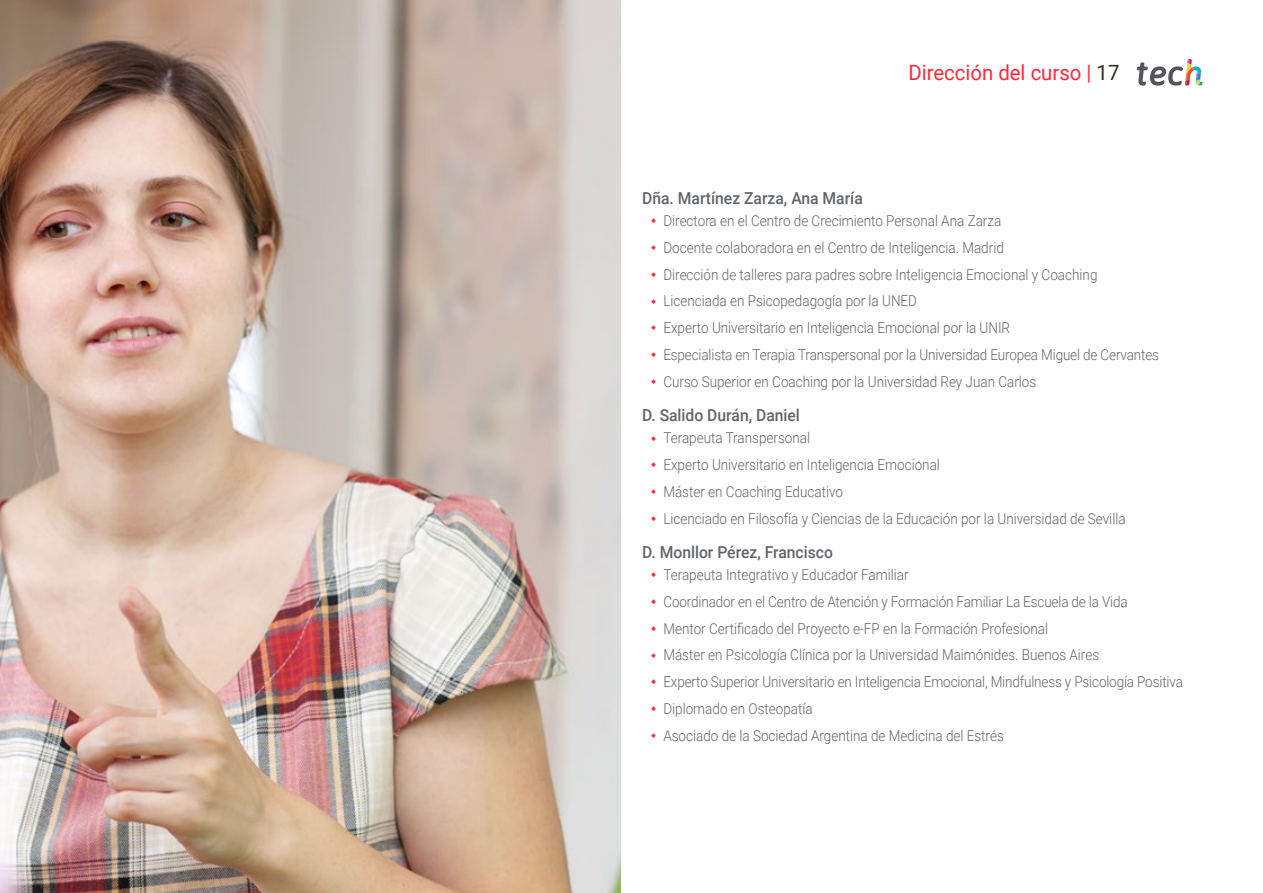
<style>
.page{position:relative;width:1263px;height:893px;background:#fff}
.page>*{position:absolute;margin:0;border:0;box-sizing:border-box;transform-origin:0 0}
.t1{font:21px "Roboto";color:#ff293a}
.t2{font:500 16.5px "Roboto";color:#61646a;scale:.95 1}
.t3{font:300 15px/26.7px "Roboto";color:#61646a;scale:.9 1}
.s1{color:#312e20}
</style>
<div class="page">
<img style="left:0;top:0;width:621px;height:893px">
<svg style="left:1137px;top:59px;width:65px;height:27px"></svg>
<h1 class="t1" style="left:908px;top:57px;width:213px">Dirección del curso | <span class="s1">17</span></h1>
<p class="t2" style="left:642px;top:186px;width:234px">Dña. Martínez Zarza, Ana María</p>
<p class="t3" style="left:663px;top:207px;width:552px">Directora en el Centro de Crecimiento Personal Ana Zarza<br>Docente colaboradora en el Centro de Inteligencia. Madrid<br>Dirección de talleres para padres sobre Inteligencia Emocional y Coaching Licenciada en Psicopedagogía por la UNED<br>Experto Universitario en Inteligencia Emocional por la UNIR<br>Especialista en Terapia Transpersonal por la Universidad Europea Miguel de Cervantes Curso Superior en Coaching por la Universidad Rey Juan Carlos</p>
<p class="t2" style="left:642px;top:403px;width:168px">D. Salido Durán, Daniel</p>
<p class="t3" style="left:663px;top:424px;width:515px">Terapeuta Transpersonal<br>Experto Universitario en Inteligencia Emocional<br>Máster en Coaching Educativo<br>Licenciado en Filosofía y Ciencias de la Educación por la Universidad de Sevilla</p>
<p class="t2" style="left:642px;top:540px;width:202px">D. Monllor Pérez, Francisco</p>
<p class="t3" style="left:663px;top:561px;width:579px">Terapeuta Integrativo y Educador Familiar<br>Coordinador en el Centro de Atención y Formación Familiar La Escuela de la Vida<br>Mentor Certificado del Proyecto e-FP en la Formación Profesional<br>Máster en Psicología Clínica por la Universidad Maimónides. Buenos Aires<br>Experto Superior Universitario en Inteligencia Emocional, Mindfulness y Psicología Positiva Diplomado en Osteopatía<br>Asociado de la Sociedad Argentina de Medicina del Estrés</p>
</div>
